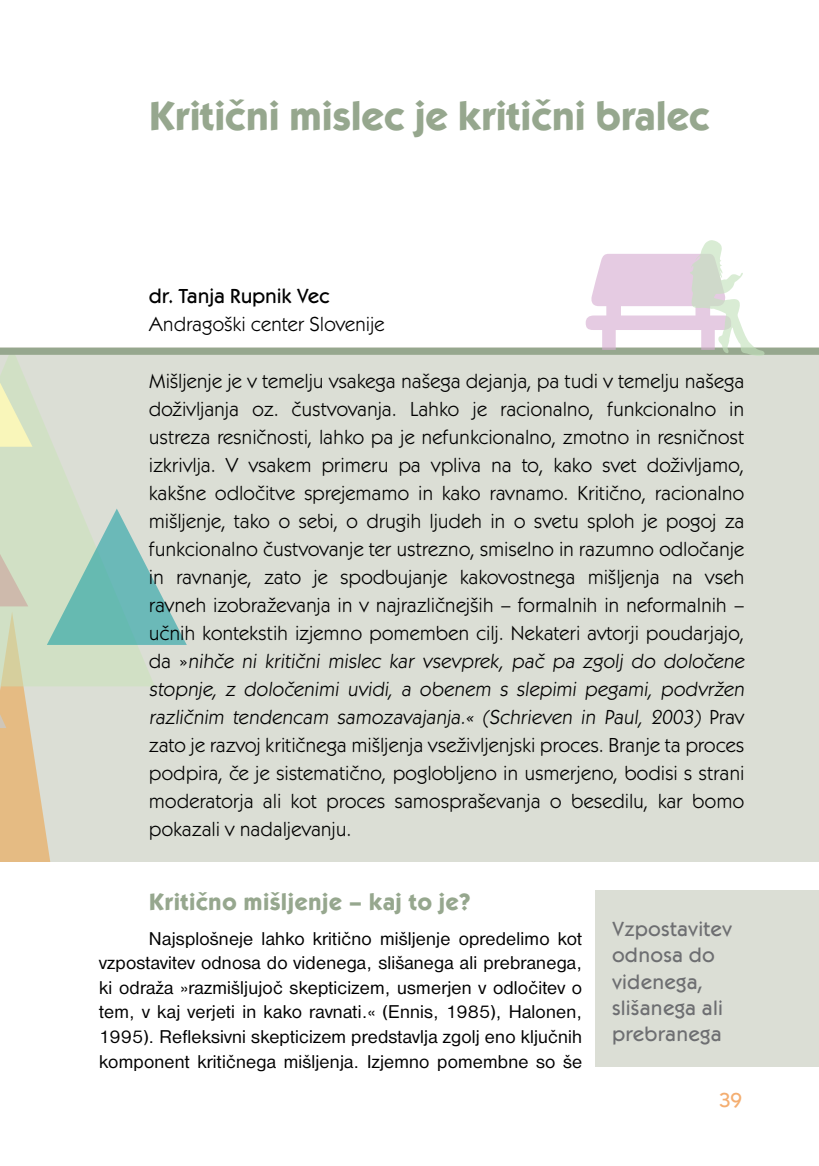
<style>
.page{position:relative;width:819px;height:1166px;background:#fff}
.page>*{position:absolute;margin:0;border:0;box-sizing:border-box;transform-origin:0 0}
.t1{font:700 42px "Kabel Itc TEE";letter-spacing:-.01em;color:#96a78e}
.t2{font:700 24.5px "Kabel Itc TEE";letter-spacing:.01em;color:#96a78e}
.t3{font:21px/28px "Kabel Itc TEE";letter-spacing:-.01em;color:#000}
.t4{font:500 21px/26.2px "Kabel Itc TEE";letter-spacing:.01em;color:#6d6e71}
.t5{font:500 21px "Kabel Itc TEE";letter-spacing:-.01em;color:#000}
.t6{font:500 21px "Kabel Itc TEE";color:#f4ae71}
.t7{font:19.25px/24.7px "Nimbus San DEE";letter-spacing:.01em;color:#000;text-align:justify}
</style>
<div class="page">
<div style="left:0;top:347px;width:819px;height:515px;background:#dbded5"></div>
<svg style="left:0;top:347px;width:155px;height:35px"></svg>
<svg style="left:0;top:382px;width:187px;height:480px"></svg>
<div style="left:0;top:348px;width:819px;height:7px;background:#96a78e"></div>
<svg style="left:585px;top:240px;width:180px;height:116px"></svg>
<div style="left:595px;top:890px;width:224px;height:177px;background:#dbded5"></div>
<h1 class="t1" style="left:149px;top:91px;width:562px">Kritični mislec je kritični bralec</h1>
<p class="t5" style="left:149px;top:284px;width:182px">dr. Tanja Rupnik Vec</p>
<p class="t3" style="left:149px;top:311px;width:237px">Andragoški center Slovenije</p>
<p class="t3" style="left:149px;top:367px;width:600px">Mišljenje je v temelju vsakega našega dejanja, pa tudi v temelju našega doživljanja oz. čustvovanja. Lahko je racionalno, funkcionalno in ustreza resničnosti, lahko pa je nefunkcionalno, zmotno in resničnost izkrivlja. V vsakem primeru pa vpliva na to, kako svet doživljamo, kakšne odločitve sprejemamo in kako ravnamo. Kritično, racionalno mišljenje, tako o sebi, o drugih ljudeh in o svetu sploh je pogoj za funkcionalno čustvovanje ter ustrezno, smiselno in razumno odločanje in ravnanje, zato je spodbujanje kakovostnega mišljenja na vseh ravneh izobraževanja in v najrazličnejših – formalnih in neformalnih – učnih kontekstih izjemno pomemben cilj. Nekateri avtorji poudarjajo, da »nihče ni kritični mislec kar vsevprek, pač pa zgolj do določene stopnje, z določenimi uvidi, a obenem s slepimi pegami, podvržen različnim tendencam samozavajanja.« (Schrieven in Paul, 2003) Prav zato je razvoj kritičnega mišljenja vseživljenjski proces. Branje ta proces podpira, če je sistematično, poglobljeno in usmerjeno, bodisi s strani moderatorja ali kot proces samospraševanja o besedilu, kar bomo pokazali v nadaljevanju.</p>
<p class="t2" style="left:149px;top:888px;width:323px">Kritično mišljenje – kaj to je?</p>
<p class="t7" style="left:99px;top:926px;width:484px;text-indent:50px">Najsplošneje lahko kritično mišljenje opredelimo kot vzpostavitev odnosa do videnega, slišanega ali prebranega, ki odraža »razmišljujoč skepticizem, usmerjen v odločitev o tem, v kaj verjeti in kako ravnati.« (Ennis, 1985), Halonen, 1995). Refleksivni skepticizem predstavlja zgolj eno ključnih komponent kritičnega mišljenja. Izjemno pomembne so še</p>
<p class="t4" style="left:612px;top:916px;width:121px">Vzpostavitev odnosa do videnega, slišanega ali prebranega</p>
<p class="t6" style="left:719px;top:1088px;width:24px">39</p>
</div>
